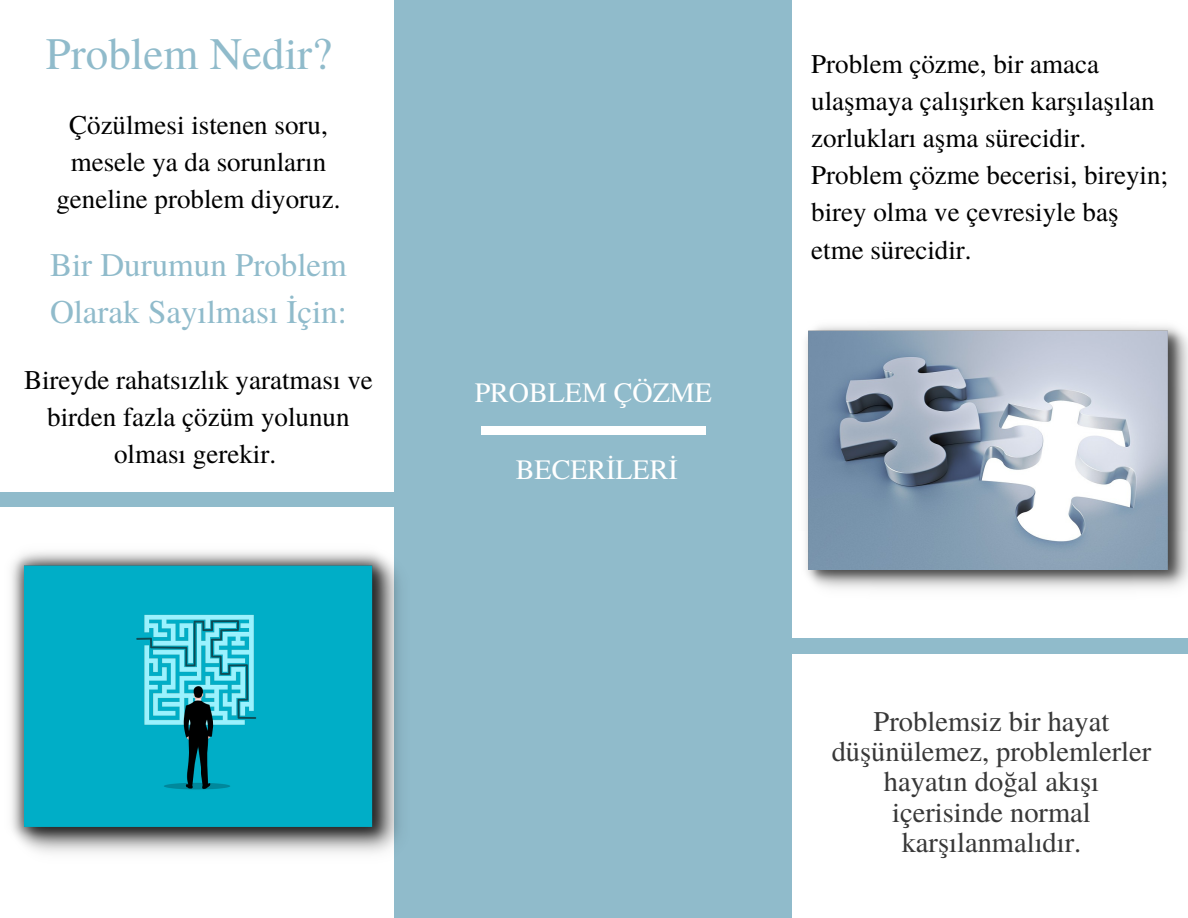
<style>
.page{position:relative;width:1188px;height:918px;background:#fff}
.page>*{position:absolute;margin:0;border:0;box-sizing:border-box;transform-origin:0 0}
.t1{font:45px "Te X Gyre Termes";color:#90bbcb}
.t2{font:33px/46.2px "Te X Gyre Termes";color:#90bbcb}
.t3{font:28.5px/30.3px "Te X Gyre Termes";color:#383838;text-align:center}
.t4{font:28.05px "Te X Gyre Termes";color:#fff}
.t5{font:27px/37.2px "Te X Gyre Termes";color:#000;text-align:center}
</style>
<div class="page">
<div style="left:395px;top:0;width:397px;height:918px;background:#90bbcb"></div>
<div style="left:792px;top:639px;width:396px;height:15px;background:#90bbcb"></div>
<div style="left:481px;top:426px;width:225px;height:8px;background:#fff"></div>
<div style="left:0;top:492px;width:397px;height:15px;background:#90bbcb"></div>
<img style="left:11px;top:543px;width:389px;height:321px">
<img style="left:805px;top:325px;width:383px;height:264px">
<h1 class="t1" style="left:46px;top:22px;width:288px">Problem Nedir?</h1>
<p class="t5" style="left:56px;top:105px;width:286px">Çözülmesi istenen soru, mesele ya da sorunların geneline problem diyoruz.</p>
<p class="t2" style="left:50px;top:241px;width:298px">Bir Durumun Problem<br>Olarak Sayılması İçin:</p>
<p class="t5" style="left:24px;top:360px;width:350px">Bireyde rahatsızlık yaratması ve birden fazla çözüm yolunun olması gerekir.</p>
<p class="t4" style="left:475px;top:373px;width:239px">PROBLEM ÇÖZME</p>
<p class="t4" style="left:516px;top:449px;width:163px">BECERİLERİ</p>
<p class="t5" style="left:811px;top:44px;width:358px;text-align:left">Problem çözme, bir amaca ulaşmaya çalışırken karşılaşılan zorlukları aşma sürecidir.<br>Problem çözme becerisi, bireyin; birey olma ve çevresiyle baş etme sürecidir.</p>
<p class="t3" style="left:832px;top:705px;width:321px">Problemsiz bir hayat düşünülemez, problemlerler hayatın doğal akışı içerisinde normal karşılanmalıdır.</p>
</div>
